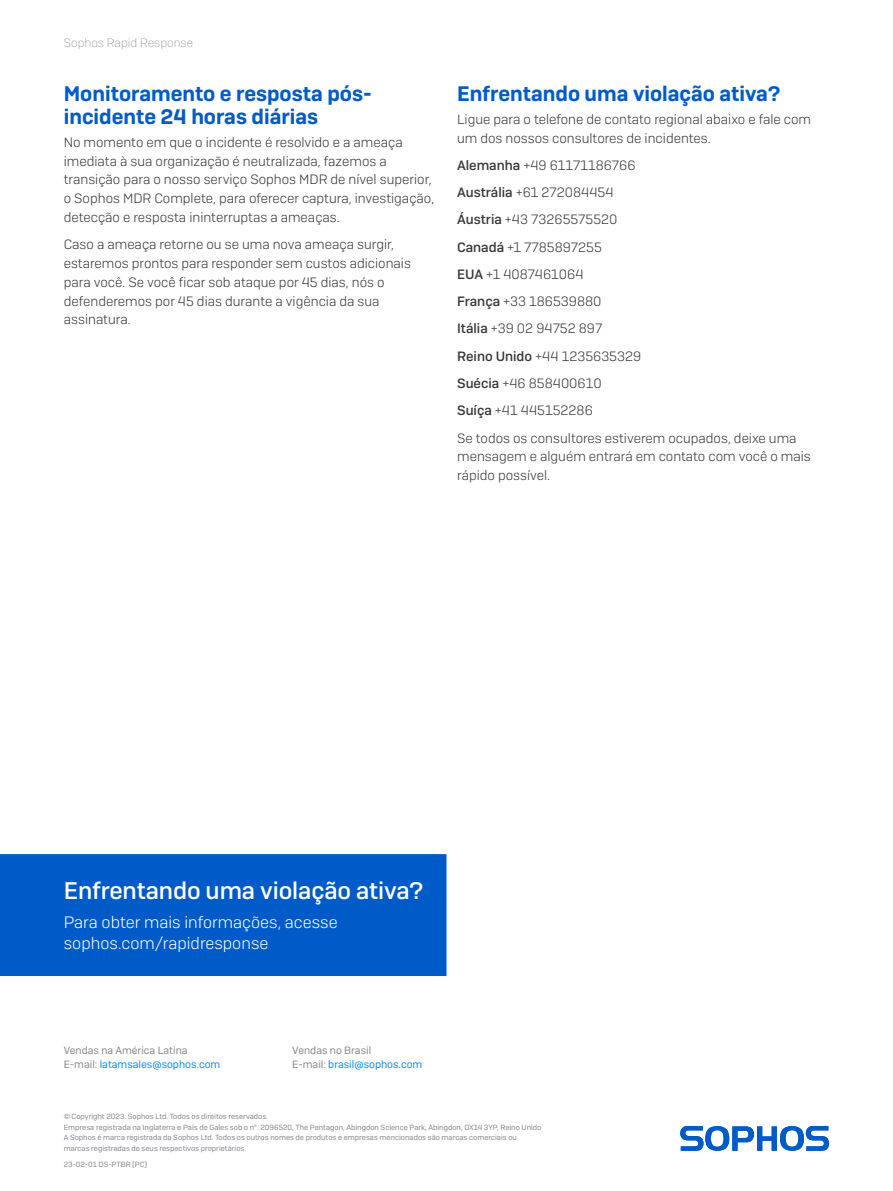
<style>
.page{position:relative;width:893px;height:1191px;background:#fff}
.page>*{position:absolute;margin:0;border:0;box-sizing:border-box;transform-origin:0 0}
.CTA_Heading{font:500 24px "Sophos Sans";letter-spacing:-.005em;color:#fff}
.Subheading_1{font:600 21px/23.1px "Sophos Sans";color:#005bc8}
.CTA_Copy{font:300 16.5px/21px "Sophos Sans";color:#fff}
.Body_Copy{font:300 13.5px/18.8px "Sophos Sans";color:#363738}
.t1{font:200 12px "Sophos Sans";color:#83868b}
.t2{font:10.5px/13.5px "Sophos Sans";color:#83868b}
.Job_No__and_Version{font:7.5px/10.5px "Sophos Sans";color:#83868b}
.s1{font-weight:500}
.s2{color:#008bff}
</style>
<div class="page">
<svg style="left:680px;top:1126px;width:149px;height:24px"></svg>
<div style="left:0;top:854px;width:446px;height:122px;background:#005bc8"></div>
<p class="t1" style="left:64px;top:36px;width:131px">Sophos Rapid Response</p>
<p class="Subheading_1" style="left:64px;top:82px;width:310px">Monitoramento e resposta pós&shy;incidente 24 horas diárias</p>
<p class="Body_Copy" style="left:64px;top:133px;width:372px">No momento em que o incidente é resolvido e a ameaça imediata à sua organização é neutralizada, fazemos a transição para o nosso serviço Sophos MDR de nível superior, o Sophos MDR Complete, para oferecer captura, investigação, detecção e resposta ininterruptas a ameaças.</p>
<p class="Body_Copy" style="left:64px;top:235px;width:349px">Caso a ameaça retorne ou se uma nova ameaça surgir, estaremos prontos para responder sem custos adicionais para você. Se você ficar sob ataque por 45 dias, nós o defenderemos por 45 dias durante a vigência da sua assinatura.</p>
<p class="Subheading_1" style="left:457px;top:82px;width:324px">Enfrentando uma violação ativa?</p>
<p class="Body_Copy" style="left:457px;top:109px;width:356px">Ligue para o telefone de contato regional abaixo e fale com um dos nossos consultores de incidentes.</p>
<p class="Body_Copy" style="left:457px;top:155px;width:180px"><span class="s1">Alemanha</span> +49 61171186766</p>
<p class="Body_Copy" style="left:457px;top:183px;width:158px"><span class="s1">Austrália</span> +61 272084454</p>
<p class="Body_Copy" style="left:457px;top:210px;width:162px"><span class="s1">Áustria</span> +43 73265575520</p>
<p class="Body_Copy" style="left:457px;top:237px;width:146px"><span class="s1">Canadá</span> +1 7785897255</p>
<p class="Body_Copy" style="left:457px;top:264px;width:128px"><span class="s1">EUA</span> +1 4087461064</p>
<p class="Body_Copy" style="left:457px;top:292px;width:146px"><span class="s1">França</span> +33 186539880</p>
<p class="Body_Copy" style="left:457px;top:319px;width:147px"><span class="s1">Itália</span> +39 02 94752 897</p>
<p class="Body_Copy" style="left:457px;top:346px;width:186px"><span class="s1">Reino Unido</span> +44 1235635329</p>
<p class="Body_Copy" style="left:457px;top:374px;width:146px"><span class="s1">Suécia</span> +46 858400610</p>
<p class="Body_Copy" style="left:457px;top:401px;width:137px"><span class="s1">Suíça</span> +41 445152286</p>
<p class="Body_Copy" style="left:457px;top:428px;width:355px">Se todos os consultores estiverem ocupados, deixe uma mensagem e alguém entrará em contato com você o mais rápido possível.</p>
<p class="CTA_Heading" style="left:64px;top:876px;width:361px">Enfrentando uma violação ativa?</p>
<p class="CTA_Copy" style="left:64px;top:911px;width:275px">Para obter mais informações, acesse sophos.com/rapidresponse</p>
<p class="t2" style="left:64px;top:1043px;width:158px">Vendas na América Latina<br>E-mail: <span class="s2">latamsales@sophos.com</span></p>
<p class="t2" style="left:292px;top:1043px;width:132px">Vendas no Brasil<br>E-mail: <span class="s2">brasil@sophos.com</span></p>
<p class="Job_No__and_Version" style="left:64px;top:1111px;width:479px">© Copyright 2023. Sophos Ltd. Todos os direitos reservados.<br>Empresa registrada na Inglaterra e País de Gales sob o n°. 2096520, The Pentagon, Abingdon Science Park, Abingdon, OX14 3YP, Reino Unido A Sophos é marca registrada da Sophos Ltd. Todos os outros nomes de produtos e empresas mencionados são marcas comerciais ou marcas registradas de seus respectivos proprietários.</p>
<p class="Job_No__and_Version" style="left:64px;top:1159px;width:85px">23-02-01 DS-PTBR (PC)</p>
</div>
